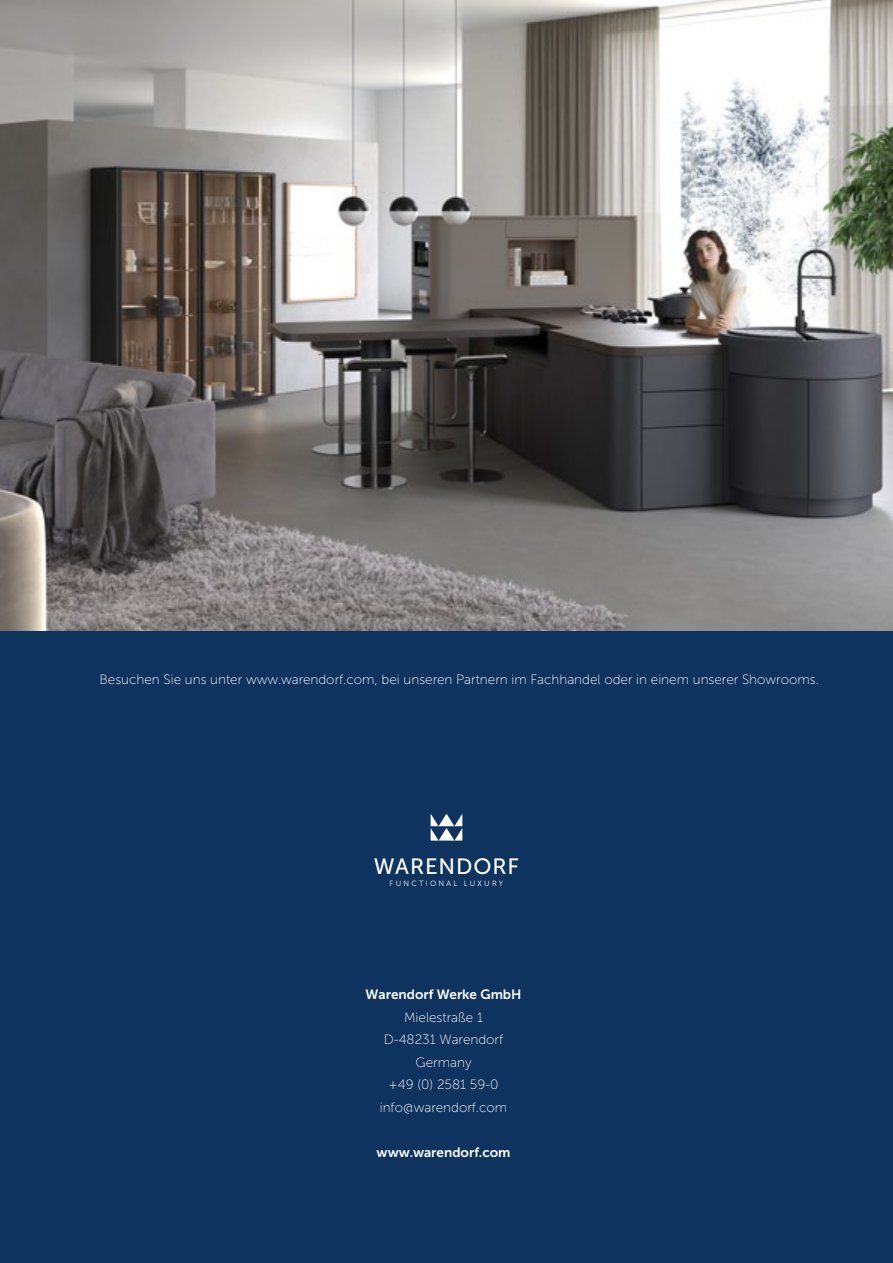
<style>
.page{position:relative;width:893px;height:1263px;background:#fff}
.page>*{position:absolute;margin:0;border:0;box-sizing:border-box;transform-origin:0 0}
.t1{font:22.05px "Museo Sans 500";letter-spacing:.04em;color:#fff}
.t2{font:13.5px/22.5px "Museo Sans 100";color:#fff;text-align:center}
.t3{font:13.5px "Museo Sans 700";color:#fff}
.t4{font:7.65px "Museo Sans 300";letter-spacing:.29em;color:#fff}
</style>
<div class="page">
<img style="left:0;top:0;width:893px;height:631px">
<div style="left:0;top:631px;width:893px;height:632px;background:#0e335f"></div>
<svg style="left:431px;top:814px;width:31px;height:26px"></svg>
<p class="t2" style="left:100px;top:668px;width:721px">Besuchen Sie uns unter www.warendorf.com, bei unseren Partnern im Fachhandel oder in einem unserer Showrooms.</p>
<h1 class="t1" style="left:374px;top:854px;width:147px">WARENDORF</h1>
<p class="t4" style="left:390px;top:880px;width:115px">FUNCTIONAL LUXURY</p>
<p class="t3" style="left:366px;top:987px;width:157px">Warendorf Werke GmbH</p>
<p class="t2" style="left:380px;top:1006px;width:129px">Mielestraße 1<br>D-48231 Warendorf<br>Germany<br>+49 (0) 2581 59-0 info@warendorf.com</p>
<p class="t3" style="left:377px;top:1144px;width:135px">www.warendorf.com</p>
</div>
